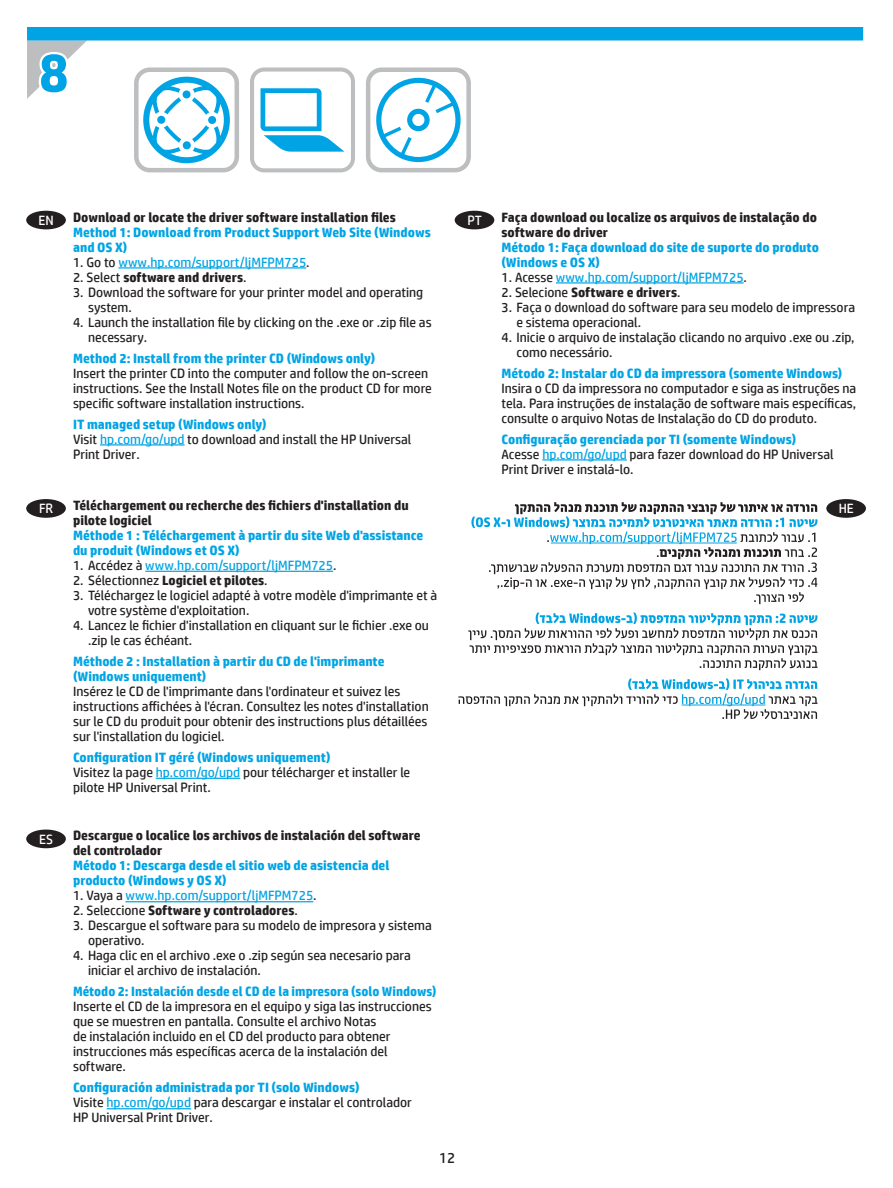
<style>
.page{position:relative;width:893px;height:1188px;background:#fff}
.page>*{position:absolute;margin:0;border:0;box-sizing:border-box;transform-origin:0 0}
.t1{font:700 54px "HP Simplified";color:#00a4e4}
.t2{font:15px "HP Simplified";color:#231f20}
.t3{font:13.5px/15px "HP Simplified";color:#231f20}
.t4{font:700 13.5px/15px "HP Simplified";color:#00a4e4}
.t5{font:700 13.5px/15px "HP Simplified";color:#231f20}
.t6{font:13.5px "HP Simplified";color:#00a4e4}
.t7{font:13.5px "HP Simplified";color:#fff}
.s1{color:#231f20}
.s2{font-weight:400}
.s3{font-weight:700;color:#00a4e4}
.s4{color:#00a4e4}
</style>
<div class="page">
<svg style="left:27px;top:40px;width:60px;height:59px"></svg>
<div style="left:366px;top:68px;width:104px;height:104px;border:4px solid #bcbec0;border-radius:14px"></div>
<svg style="left:370px;top:78px;width:96px;height:84px"></svg>
<div style="left:250px;top:68px;width:105px;height:104px;border:4px solid #bcbec0;border-radius:12px"></div>
<svg style="left:260px;top:88px;width:84px;height:64px"></svg>
<div style="left:134px;top:68px;width:105px;height:104px;border:4px solid #bcbec0;border-radius:13px"></div>
<svg style="left:143px;top:77px;width:91px;height:86px"></svg>
<div style="left:27px;top:27px;width:835px;height:13px;background:#00a4e4"></div>
<div style="left:26px;top:211px;width:40px;height:18px;background:#231f20;border-radius:50%"></div>
<hr style="left:118px;top:267px;width:188px;height:2px;background:#00a4e4">
<hr style="left:100px;top:444px;width:84px;height:2px;background:#00a4e4">
<div style="left:26px;top:499px;width:40px;height:19px;background:#231f20;border-radius:50%"></div>
<hr style="left:145px;top:571px;width:188px;height:1px;background:#00a4e4">
<hr style="left:156px;top:778px;width:84px;height:1px;background:#00a4e4">
<div style="left:26px;top:830px;width:40px;height:18px;background:#231f20;border-radius:50%"></div>
<hr style="left:125px;top:901px;width:188px;height:1px;background:#00a4e4">
<hr style="left:106px;top:1108px;width:85px;height:1px;background:#00a4e4">
<div style="left:825px;top:499px;width:40px;height:19px;background:#231f20;border-radius:50%"></div>
<svg style="left:458px;top:679px;width:359px;height:40px"></svg>
<svg style="left:468px;top:613px;width:349px;height:57px"></svg>
<svg style="left:471px;top:502px;width:346px;height:102px"></svg>
<hr style="left:550px;top:543px;width:186px;height:1px;background:#00a4e4">
<hr style="left:681px;top:705px;width:84px;height:1px;background:#00a4e4">
<div style="left:454px;top:211px;width:40px;height:18px;background:#231f20;border-radius:50%"></div>
<hr style="left:555px;top:282px;width:188px;height:2px;background:#00a4e4">
<hr style="left:542px;top:459px;width:84px;height:2px;background:#00a4e4">
<h1 class="t1" style="left:39px;top:38px;width:30px">8</h1>
<p class="t7" style="left:39px;top:211px;width:17px">EN</p>
<p class="t5" style="left:73px;top:209px;width:324px">Download or locate the driver software installation files</p>
<p class="t4" style="left:73px;top:224px;width:359px">Method 1: Download from Product Support Web Site (Windows and OS X)</p>
<p class="t6" style="left:73px;top:253px;width:238px"><span class="s1">1. Go to</span> www.hp.com/support/ljMFPM725<span class="s1">.</span></p>
<p class="t5" style="left:73px;top:269px;width:175px"><span class="s2">2. Select</span> software and drivers<span class="s2">.</span></p>
<p class="t3" style="left:88px;top:284px;width:336px;text-indent:-15px">3. Download the software for your printer model and operating system.</p>
<p class="t3" style="left:88px;top:314px;width:345px;text-indent:-15px">4. Launch the installation file by clicking on the .exe or .zip file as necessary.</p>
<p class="t4" style="left:73px;top:350px;width:303px">Method 2: Install from the printer CD (Windows only)</p>
<p class="t3" style="left:73px;top:365px;width:360px">Insert the printer CD into the computer and follow the on-screen instructions. See the Install Notes file on the product CD for more specific software installation instructions.</p>
<p class="t3" style="left:73px;top:416px;width:340px"><span class="s3">IT managed setup (Windows only)<br></span>Visit <span class="s4">hp.com/go/upd</span> to download and install the HP Universal<br>Print Driver.</p>
<p class="t7" style="left:39px;top:500px;width:16px">FR</p>
<p class="t5" style="left:73px;top:498px;width:337px">Téléchargement ou recherche des fichiers d'installation du pilote logiciel</p>
<p class="t4" style="left:73px;top:528px;width:352px">Méthode 1 : Téléchargement à partir du site Web d'assistance du produit (Windows et OS X)</p>
<p class="t6" style="left:73px;top:556px;width:265px"><span class="s1">1. Accédez à</span> www.hp.com/support/ljMFPM725<span class="s1">.</span></p>
<p class="t5" style="left:73px;top:573px;width:196px"><span class="s2">2. Sélectionnez</span> Logiciel et pilotes<span class="s2">.</span></p>
<p class="t3" style="left:88px;top:588px;width:350px;text-indent:-15px">3. Téléchargez le logiciel adapté à votre modèle d'imprimante et à votre système d'exploitation.</p>
<p class="t3" style="left:88px;top:618px;width:342px;text-indent:-15px">4. Lancez le fichier d'installation en cliquant sur le fichier .exe ou .zip le cas échéant.</p>
<p class="t4" style="left:73px;top:654px;width:313px">Méthode 2 : Installation à partir du CD de l'imprimante (Windows uniquement)</p>
<p class="t3" style="left:73px;top:684px;width:357px">Insérez le CD de l'imprimante dans l'ordinateur et suivez les instructions affichées à l'écran. Consultez les notes d'installation sur le CD du produit pour obtenir des instructions plus détaillées sur l'installation du logiciel.</p>
<p class="t3" style="left:73px;top:750px;width:338px"><span class="s3">Configuration IT géré (Windows uniquement)<br></span>Visitez la page <span class="s4">hp.com/go/upd</span> pour télécharger et installer le pilote HP Universal Print.</p>
<p class="t7" style="left:39px;top:830px;width:15px">ES</p>
<p class="t5" style="left:73px;top:828px;width:349px">Descargue o localice los archivos de instalación del software del controlador</p>
<p class="t4" style="left:73px;top:858px;width:318px">Método 1: Descarga desde el sitio web de asistencia del producto (Windows y OS X)</p>
<p class="t6" style="left:73px;top:887px;width:245px"><span class="s1">1. Vaya a</span> www.hp.com/support/ljMFPM725<span class="s1">.</span></p>
<p class="t5" style="left:73px;top:903px;width:226px"><span class="s2">2. Seleccione</span> Software y controladores<span class="s2">.</span></p>
<p class="t3" style="left:88px;top:918px;width:345px;text-indent:-15px">3. Descargue el software para su modelo de impresora y sistema operativo.</p>
<p class="t3" style="left:88px;top:948px;width:324px;text-indent:-15px">4. Haga clic en el archivo .exe o .zip según sea necesario para iniciar el archivo de instalación.</p>
<p class="t4" style="left:73px;top:984px;width:365px">Método 2: Instalación desde el CD de la impresora (solo Windows)</p>
<p class="t3" style="left:73px;top:999px;width:360px">Inserte el CD de la impresora en el equipo y siga las instrucciones que se muestren en pantalla. Consulte el archivo Notas<br>de instalación incluido en el CD del producto para obtener instrucciones más específicas acerca de la instalación del software.</p>
<p class="t3" style="left:73px;top:1080px;width:340px"><span class="s3">Configuración administrada por TI (solo Windows)<br></span>Visite <span class="s4">hp.com/go/upd</span> para descargar e instalar el controlador<br>HP Universal Print Driver.</p>
<p class="t2" style="left:439px;top:1148px;width:18px">12</p>
<p class="t7" style="left:467px;top:211px;width:16px">PT</p>
<p class="t5" style="left:501px;top:209px;width:317px">Faça download ou localize os arquivos de instalação do software do driver</p>
<p class="t4" style="left:501px;top:239px;width:319px">Método 1: Faça download do site de suporte do produto (Windows e OS X)</p>
<p class="t6" style="left:501px;top:268px;width:247px"><span class="s1">1. Acesse</span> www.hp.com/support/ljMFPM725<span class="s1">.</span></p>
<p class="t5" style="left:501px;top:284px;width:180px"><span class="s2">2. Selecione</span> Software e drivers<span class="s2">.</span></p>
<p class="t3" style="left:516px;top:299px;width:340px;text-indent:-15px">3. Faça o download do software para seu modelo de impressora e sistema operacional.</p>
<p class="t3" style="left:516px;top:329px;width:339px;text-indent:-15px">4. Inicie o arquivo de instalação clicando no arquivo .exe ou .zip, como necessário.</p>
<p class="t4" style="left:501px;top:365px;width:342px">Método 2: Instalar do CD da impressora (somente Windows)</p>
<p class="t3" style="left:501px;top:380px;width:356px;text-align:justify">Insira o CD da impressora no computador e siga as instruções na tela. Para instruções de instalação de software mais específicas, consulte o arquivo Notas de Instalação do CD do produto.</p>
<p class="t3" style="left:501px;top:431px;width:333px"><span class="s3">Configuração gerenciada por TI (somente Windows)<br></span>Acesse <span class="s4">hp.com/go/upd</span> para fazer download do HP Universal<br>Print Driver e instalá-lo.</p>
<p class="t7" style="left:838px;top:500px;width:17px">HE</p>
</div>
